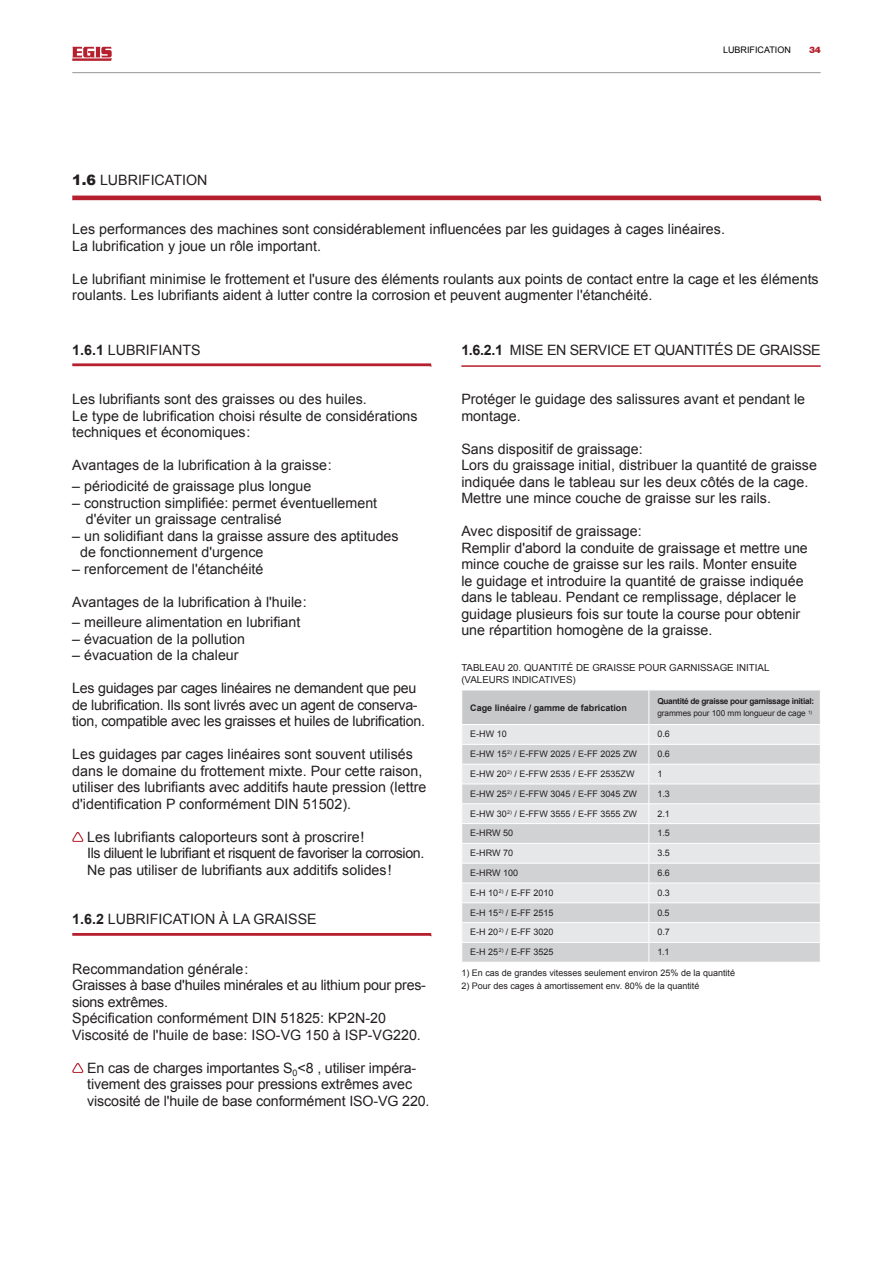
<style>
.page{position:relative;width:893px;height:1263px;background:#fff}
.page>*{position:absolute;margin:0;border:0;box-sizing:border-box;transform-origin:0 0}
.t1{font:14.25px/16.5px "Arial";color:#231f20}
.t2{font:14.25px/16.5px "Arial";letter-spacing:-.02em;color:#231f20}
.t3{font:14.25px "Arial";letter-spacing:-.025em;color:#231f20}
.t4{font:9.75px/12px "Arial";color:#231f20}
.t5{font:9px "Arial";color:#231f20}
.t6{font:700 9px "Arial";color:#231f20}
.t7{font:9px "Arial";color:#000}
.t8{font:900 9px "Helvetica Neue LT Std";color:#b61f2d}
.t9{font:700 8.25px/12px "Arial";letter-spacing:-.035em;color:#231f20}
.s1{font-weight:900}
.s2{font-weight:700}
.s3{font-weight:400}
</style>
<div class="page">
<svg style="left:72px;top:363px;width:360px;height:4px"></svg>
<svg style="left:72px;top:832px;width:11px;height:10px"></svg>
<svg style="left:72px;top:933px;width:360px;height:3px"></svg>
<svg style="left:72px;top:1063px;width:11px;height:10px"></svg>
<hr style="left:461px;top:365px;width:360px;height:2px;background:#b61f2d">
<svg style="left:462px;top:690px;width:358px;height:272px;background:#dadbdd"></svg>
<svg style="left:72px;top:196px;width:749px;height:5px;background:#c1424e"></svg>
<svg style="left:72px;top:47px;width:40px;height:14px"></svg>
<hr style="left:72px;top:72px;width:749px;height:1px;background:#939598">
<p class="t7" style="left:723px;top:44px;width:69px">LUBRIFICATION</p>
<p class="t8" style="left:809px;top:45px;width:13px">34</p>
<p class="t1" style="left:72px;top:172px;width:137px"><span class="s1">1.6</span> LUBRIFICATION</p>
<p class="t1" style="left:72px;top:221px;width:654px">Les performances des machines sont considérablement influencées par les guidages à cages linéaires.<br>La lubrification y joue un rôle important.</p>
<p class="t1" style="left:72px;top:271px;width:748px">Le lubrifiant minimise le frottement et l'usure des éléments roulants aux points de contact entre la cage et les éléments roulants. Les lubrifiants aident à lutter contre la corrosion et peuvent augmenter l'étanchéité.</p>
<p class="t1" style="left:72px;top:342px;width:130px"><span class="s2">1.6.1</span> LUBRIFIANTS</p>
<p class="t1" style="left:72px;top:391px;width:347px">Les lubrifiants sont des graisses ou des huiles.<br>Le type de lubrification choisi résulte de considérations techniques et économiques:</p>
<p class="t1" style="left:72px;top:457px;width:261px">Avantages de la lubrification à la graisse:</p>
<p class="t1" style="left:72px;top:478px;width:241px">– périodicité de graissage plus longue</p>
<p class="t1" style="left:86px;top:494px;width:293px;text-indent:-13px">– construction simplifiée: permet éventuellement d'éviter un graissage centralisé</p>
<p class="t1" style="left:80px;top:527px;width:320px;text-indent:-8px">– un solidifiant dans la graisse assure des aptitudes de fonctionnement d'urgence</p>
<p class="t1" style="left:72px;top:560px;width:193px">– renforcement de l'étanchéité</p>
<p class="t1" style="left:72px;top:593px;width:236px">Avantages de la lubrification à l'huile:</p>
<p class="t1" style="left:72px;top:614px;width:230px">– meilleure alimentation en lubrifiant</p>
<p class="t1" style="left:72px;top:631px;width:174px">– évacuation de la pollution</p>
<p class="t1" style="left:72px;top:647px;width:168px">– évacuation de la chaleur</p>
<p class="t2" style="left:72px;top:680px;width:354px">Les guidages par cages linéaires ne demandent que peu de lubrification. Ils sont livrés avec un agent de conserva&shy;tion, compatible avec les graisses et huiles de lubrification.</p>
<p class="t1" style="left:72px;top:746px;width:356px">Les guidages par cages linéaires sont souvent utilisés dans le domaine du frottement mixte. Pour cette raison, utiliser des lubrifiants avec additifs haute pression (lettre d'identification P conformément DIN 51502).</p>
<p class="t1" style="left:87px;top:829px;width:339px">Les lubrifiants caloporteurs sont à proscrire!<br>Ils diluent le lubrifiant et risquent de favoriser la corrosion.<br>Ne pas utiliser de lubrifiants aux additifs solides!</p>
<p class="t1" style="left:72px;top:911px;width:246px"><span class="s2">1.6.2</span> LUBRIFICATION À LA GRAISSE</p>
<p class="t1" style="left:72px;top:961px;width:355px">Recommandation générale:<br>Graisses à base d'huiles minérales et au lithium pour pres&shy;sions extrêmes.<br>Spécification conformément DIN 51825: KP2N-20<br>Viscosité de l'huile de base: ISO-VG 150 à ISP-VG220.</p>
<p class="t1" style="left:87px;top:1060px;width:344px">En cas de charges importantes S<sub>0</sub>&lt;8 , utiliser impéra&shy;tivement des graisses pour pressions extrêmes avec viscosité de l'huile de base conformément ISO-VG 220.</p>
<p class="t3" style="left:461px;top:340px;width:361px"><span class="s2">1.6.2.1</span> MISE EN SERVICE ET QUANTITÉS DE GRAISSE</p>
<p class="t1" style="left:461px;top:391px;width:345px">Protéger le guidage des salissures avant et pendant le montage.</p>
<p class="t1" style="left:461px;top:441px;width:357px">Sans dispositif de graissage:<br>Lors du graissage initial, distribuer la quantité de graisse indiquée dans le tableau sur les deux côtés de la cage.<br>Mettre une mince couche de graisse sur les rails.</p>
<p class="t1" style="left:461px;top:523px;width:348px">Avec dispositif de graissage:<br>Remplir d'abord la conduite de graissage et mettre une mince couche de graisse sur les rails. Monter ensuite le guidage et introduire la quantité de graisse indiquée dans le tableau. Pendant ce remplissage, déplacer le guidage plusieurs fois sur toute la course pour obtenir une répartition homogène de la graisse.</p>
<p class="t4" style="left:461px;top:662px;width:310px">TABLEAU 20. QUANTITÉ DE GRAISSE POUR GARNISSAGE INITIAL (VALEURS INDICATIVES)</p>
<p class="t6" style="left:470px;top:701px;width:158px">Cage linéaire / gamme de fabrication</p>
<p class="t9" style="left:657px;top:696px;width:158px">Quantité de graisse pour garnissage initial: <span class="s3">grammes pour 100 mm longueur de cage</span> <sup>1)</sup></p>
<p class="t5" style="left:470px;top:728px;width:38px">E-HW 10</p>
<p class="t5" style="left:657px;top:728px;width:14px">0.6</p>
<p class="t5" style="left:470px;top:748px;width:168px">E-HW 15<sup>2)</sup> / E-FFW 2025 / E-FF 2025 ZW</p>
<p class="t5" style="left:657px;top:748px;width:14px">0.6</p>
<p class="t5" style="left:470px;top:768px;width:166px">E-HW 20<sup>2)</sup> / E-FFW 2535 / E-FF 2535ZW</p>
<p class="t5" style="left:657px;top:768px;width:7px">1</p>
<p class="t5" style="left:470px;top:788px;width:168px">E-HW 25<sup>2)</sup> / E-FFW 3045 / E-FF 3045 ZW</p>
<p class="t5" style="left:657px;top:788px;width:14px">1.3</p>
<p class="t5" style="left:470px;top:807px;width:168px">E-HW 30<sup>2)</sup> / E-FFW 3555 / E-FF 3555 ZW</p>
<p class="t5" style="left:657px;top:807px;width:14px">2.1</p>
<p class="t5" style="left:470px;top:827px;width:44px">E-HRW 50</p>
<p class="t5" style="left:657px;top:827px;width:14px">1.5</p>
<p class="t5" style="left:470px;top:847px;width:44px">E-HRW 70</p>
<p class="t5" style="left:657px;top:847px;width:14px">3.5</p>
<p class="t5" style="left:470px;top:867px;width:49px">E-HRW 100</p>
<p class="t5" style="left:657px;top:867px;width:14px">6.6</p>
<p class="t5" style="left:470px;top:887px;width:85px">E-H 10<sup>2)</sup> / E-FF 2010</p>
<p class="t5" style="left:657px;top:887px;width:14px">0.3</p>
<p class="t5" style="left:470px;top:906px;width:85px">E-H 15<sup>2)</sup> / E-FF 2515</p>
<p class="t5" style="left:657px;top:906px;width:14px">0.5</p>
<p class="t5" style="left:470px;top:926px;width:85px">E-H 20<sup>2)</sup> / E-FF 3020</p>
<p class="t5" style="left:657px;top:926px;width:14px">0.7</p>
<p class="t5" style="left:470px;top:946px;width:85px">E-H 25<sup>2)</sup> / E-FF 3525</p>
<p class="t5" style="left:657px;top:946px;width:14px">1.1</p>
<p class="t5" style="left:461px;top:967px;width:275px">1) En cas de grandes vitesses seulement environ 25% de la quantité</p>
<p class="t5" style="left:461px;top:980px;width:239px">2) Pour des cages à amortissement env. 80% de la quantité</p>
</div>
